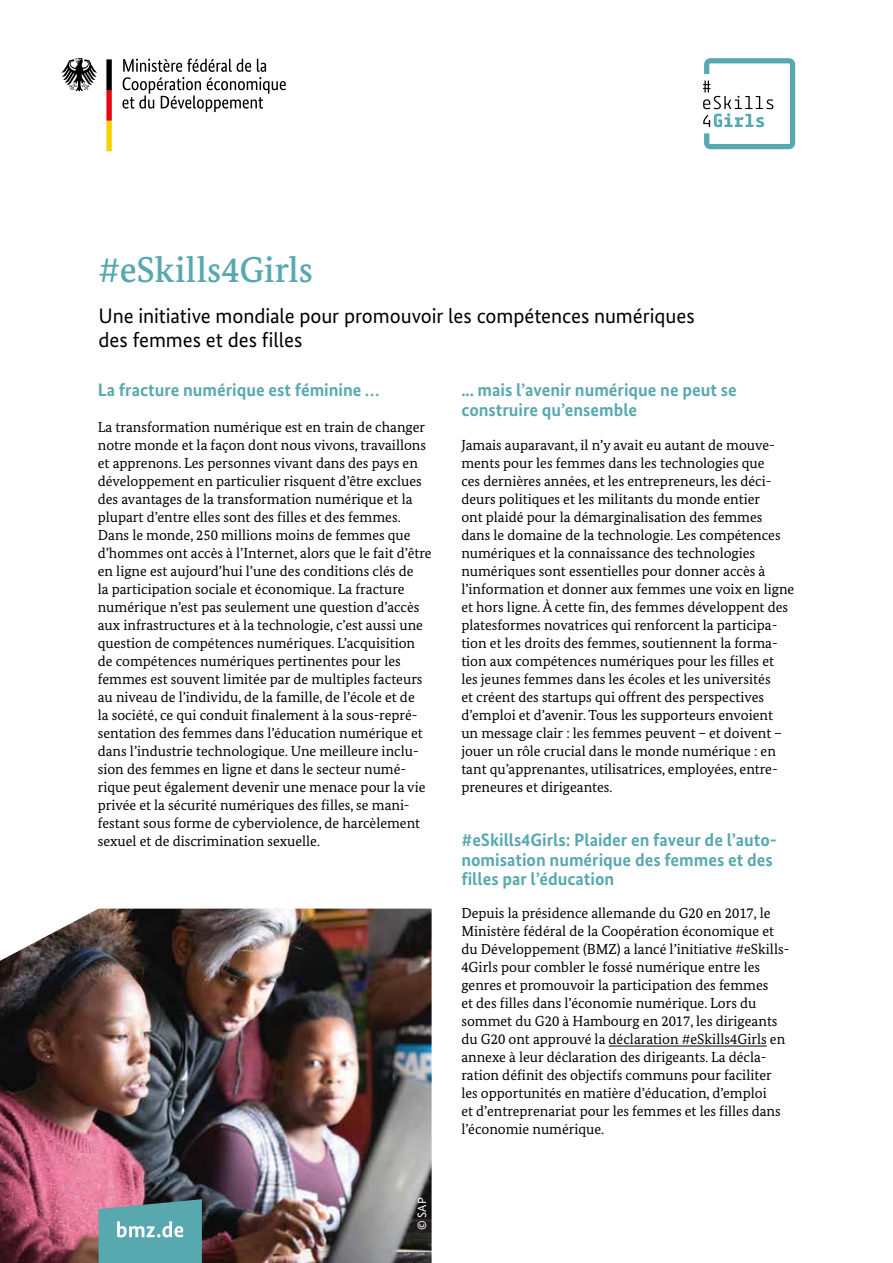
<style>
.page{position:relative;width:893px;height:1263px;background:#fff}
.page>*{position:absolute;margin:0;border:0;box-sizing:border-box;transform-origin:0 0}
.t1{font:500 36px "Bundes Serif";color:#58a9af}
.t2{font:21px/24px "Bundes Sans";letter-spacing:-.005em;color:#000}
.t3{font:700 18px/19.5px "Bundes Sans";color:#58a9af}
.t4{font:14.55px/18px "Bundes Serif";color:#000}
.t5{font:12px "Bundes Sans Office";color:#fff}
</style>
<div class="page">
<hr style="left:609px;top:1046px;width:158px;height:1px;background:#000">
<svg style="left:703px;top:58px;width:92px;height:91px"></svg>
<svg style="left:122px;top:58px;width:164px;height:54px"></svg>
<svg style="left:61px;top:58px;width:36px;height:33px"></svg>
<svg style="left:106px;top:59px;width:6px;height:92px"></svg>
<img style="left:0;top:909px;width:432px;height:354px">
<svg style="left:99px;top:1199px;width:103px;height:64px;background:#68a8af"></svg>
<h1 class="t1" style="left:99px;top:248px;width:216px">#eSkills4Girls</h1>
<h2 class="t2" style="left:99px;top:304px;width:598px">Une initiative mondiale pour promouvoir les compétences numériques des femmes et des filles</h2>
<p class="t3" style="left:98px;top:380px;width:283px">La fracture numérique est féminine …</p>
<p class="t4" style="left:98px;top:418px;width:335px">La transformation numérique est en train de changer notre monde et la façon dont nous vivons, travaillons et apprenons. Les personnes vivant dans des pays en développement en particulier risquent d’être exclues des avantages de la transformation numérique et la plupart d’entre elles sont des filles et des femmes.<br>Dans le monde, 250 millions moins de femmes que d’hommes ont accès à l’Internet, alors que le fait d’être en ligne est aujourd’hui l’une des conditions clés de<br>la participation sociale et économique. La fracture numérique n’est pas seulement une question d’accès aux infrastructures et à la technologie, c’est aussi une question de compétences numériques. L’acquisition de compétences numériques pertinentes pour les femmes est souvent limitée par de multiples facteurs au niveau de l’individu, de la famille, de l’école et de<br>la société, ce qui conduit finalement à la sous-repré&shy;sentation des femmes dans l’éducation numérique et dans l’industrie technologique. Une meilleure inclu&shy;sion des femmes en ligne et dans le secteur numé&shy;rique peut également devenir une menace pour la vie privée et la sécurité numériques des filles, se mani&shy;festant sous forme de cyberviolence, de harcèlement sexuel et de discrimination sexuelle.</p>
<p class="t5" style="left:415px;top:1230px;width:34px;rotate:-90deg">© SAP</p>
<p class="t3" style="left:461px;top:380px;width:277px">... mais l’avenir numérique ne peut se construire qu’ensemble</p>
<p class="t4" style="left:461px;top:436px;width:334px">Jamais auparavant, il n’y avait eu autant de mouve&shy;ments pour les femmes dans les technologies que<br>ces dernières années, et les entrepreneurs, les déci&shy;deurs politiques et les militants du monde entier<br>ont plaidé pour la démarginalisation des femmes dans le domaine de la technologie. Les compétences numériques et la connaissance des technologies numériques sont essentielles pour donner accès à l’information et donner aux femmes une voix en ligne et hors ligne. À cette fin, des femmes développent des platesformes novatrices qui renforcent la participa&shy;tion et les droits des femmes, soutiennent la forma&shy;tion aux compétences numériques pour les filles et<br>les jeunes femmes dans les écoles et les universités<br>et créent des startups qui offrent des perspectives d’emploi et d’avenir. Tous les supporteurs envoient<br>un message clair : les femmes peuvent – et doivent – jouer un rôle crucial dans le monde numérique : en tant qu’apprenantes, utilisatrices, employées, entre&shy;preneures et dirigeantes.</p>
<p class="t3" style="left:461px;top:830px;width:317px">#eSkills4Girls: Plaider en faveur de l’auto&shy;nomisation numérique des femmes et des filles par l’éducation</p>
<p class="t4" style="left:461px;top:904px;width:330px">Depuis la présidence allemande du G20 en 2017, le Ministère fédéral de la Coopération économique et du Développement (BMZ) a lancé l’initiative #eSkills-4Girls pour combler le fossé numérique entre les genres et promouvoir la participation des femmes<br>et des filles dans l’économie numérique. Lors du sommet du G20 à Hambourg en 2017, les dirigeants du G20 ont approuvé la déclaration #eSkills4Girls en annexe à leur déclaration des dirigeants. La décla&shy;ration définit des objectifs communs pour faciliter les opportunités en matière d’éducation, d’emploi<br>et d’entreprenariat pour les femmes et les filles dans l’économie numérique.</p>
</div>
